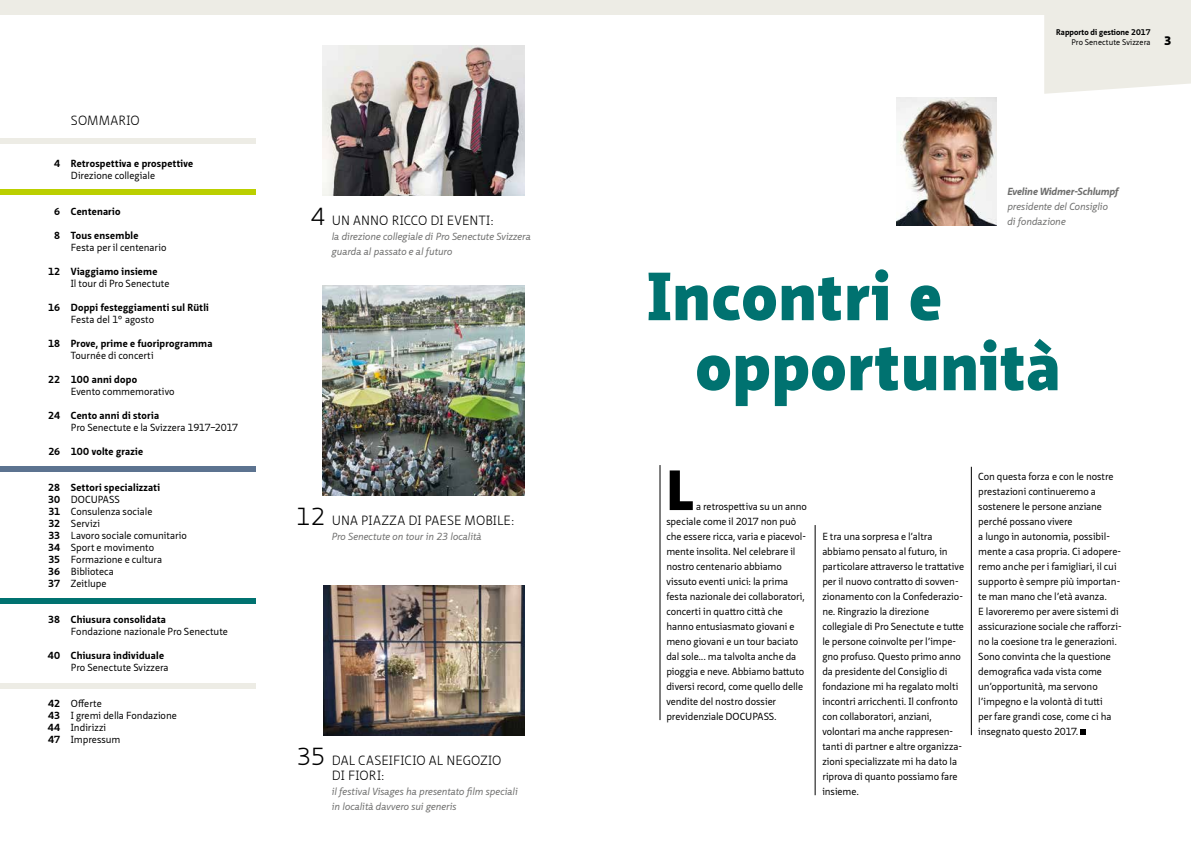
<style>
.page{position:relative;width:1191px;height:842px;background:#fff}
.page>*{position:absolute;margin:0;border:0;box-sizing:border-box;transform-origin:0 0}
.t1{font:900 66px/70px "Neue Sans Pro";letter-spacing:.01em;color:#007270}
.t2{font:900 55px "Neue Sans Pro";color:#000}
.t3{font:300 24px "Neue Sans Pro";color:#000}
.t4{font:300 13px/15px "Neue Sans Pro";letter-spacing:.01em;color:#000}
.t5{font:900 12px "Neue Sans Pro";color:#000}
.t6{font:10px/15px "Neue Sans Pro";letter-spacing:-.005em;color:#000}
.t7{font:700 10px/12px "Neue Sans Pro";letter-spacing:.025em;color:#000;text-align:justify}
.t8{font:italic 10px/15px "Neue Sans Pro";letter-spacing:-.005em;color:#6f6f6e}
.t9{font:italic 700 10px "Neue Sans Pro";color:#6f6f6e}
.t10{font:700 8px "Neue Sans Pro";letter-spacing:.01em;color:#000}
.t11{font:8px "Neue Sans Pro";letter-spacing:.01em;color:#000}
</style>
<div class="page">
<div style="left:1044px;top:14px;width:147px;height:80px;background:#edece5"></div>
<div style="left:0;top:0;width:1191px;height:14px;background:#edece5"></div>
<svg style="left:1080px;top:729px;width:6px;height:6px"></svg>
<hr style="left:660px;top:465px;width:1px;height:255px;background:#000">
<hr style="left:815px;top:525px;width:1px;height:270px;background:#000">
<hr style="left:971px;top:467px;width:1px;height:268px;background:#000">
<img style="left:896px;top:98px;width:100px;height:127px">
<img style="left:322px;top:285px;width:202px;height:210px">
<img style="left:323px;top:585px;width:201px;height:150px">
<img style="left:322px;top:45px;width:202px;height:150px">
<div style="left:0;top:138px;width:255px;height:6px;background:#edece5"></div>
<div style="left:0;top:190px;width:255px;height:5px;background:#bbcf00"></div>
<div style="left:0;top:683px;width:255px;height:6px;background:#edece5"></div>
<div style="left:0;top:467px;width:255px;height:5px;background:#5c7390"></div>
<div style="left:0;top:599px;width:255px;height:5px;background:#007270"></div>
<p class="t7" style="left:54px;top:157px;width:7px">4</p>
<p class="t7" style="left:54px;top:205px;width:7px">6</p>
<p class="t7" style="left:54px;top:229px;width:7px">8</p>
<p class="t7" style="left:48px;top:265px;width:14px">12</p>
<p class="t7" style="left:48px;top:301px;width:14px">16</p>
<p class="t7" style="left:48px;top:337px;width:14px">18</p>
<p class="t7" style="left:48px;top:373px;width:14px">22</p>
<p class="t7" style="left:48px;top:409px;width:14px">24</p>
<p class="t7" style="left:48px;top:445px;width:13px">26</p>
<p class="t7" style="left:48px;top:481px;width:14px">28<br>30<br>31<br>32<br>33<br>34<br>35<br>36<br>37</p>
<p class="t7" style="left:48px;top:613px;width:14px">38</p>
<p class="t7" style="left:48px;top:649px;width:14px">40</p>
<p class="t7" style="left:48px;top:697px;width:14px">42<br>43<br>44<br>47</p>
<h3 class="t4" style="left:71px;top:112px;width:70px">SOMMARIO</h3>
<p class="t7" style="left:71px;top:157px;width:124px">Retrospettiva e prospettive</p>
<p class="t6" style="left:71px;top:168px;width:86px">Direzione collegiale</p>
<p class="t7" style="left:71px;top:205px;width:51px">Centenario</p>
<p class="t7" style="left:71px;top:229px;width:69px">Tous ensemble</p>
<p class="t6" style="left:71px;top:240px;width:97px">Festa per il centenario</p>
<p class="t7" style="left:71px;top:265px;width:88px">Viaggiamo insieme</p>
<p class="t6" style="left:71px;top:276px;width:100px">Il tour di Pro Senectute</p>
<p class="t7" style="left:71px;top:301px;width:139px">Doppi festeggiamenti sul Rütli</p>
<p class="t6" style="left:71px;top:312px;width:85px">Festa del 1° agosto</p>
<p class="t7" style="left:71px;top:337px;width:143px">Prove, prime e fuoriprogramma</p>
<p class="t6" style="left:71px;top:348px;width:84px">Tournée di concerti</p>
<p class="t7" style="left:71px;top:373px;width:68px">100 anni dopo</p>
<p class="t6" style="left:71px;top:384px;width:105px">Evento commemorativo</p>
<p class="t7" style="left:71px;top:409px;width:90px">Cento anni di storia</p>
<p class="t6" style="left:71px;top:420px;width:169px">Pro Senectute e la Svizzera 1917–2017</p>
<p class="t7" style="left:71px;top:445px;width:74px">100 volte grazie</p>
<p class="t7" style="left:71px;top:481px;width:91px">Settori specializzati</p>
<p class="t6" style="left:71px;top:493px;width:118px;line-height:12px">DOCUPASS<br>Consulenza sociale<br>Servizi<br>Lavoro sociale comunitario<br>Sport e movimento<br>Formazione e cultura<br>Biblioteca<br>Zeitlupe</p>
<p class="t7" style="left:71px;top:613px;width:97px">Chiusura consolidata</p>
<p class="t6" style="left:71px;top:624px;width:159px">Fondazione nazionale Pro Senectute</p>
<p class="t7" style="left:71px;top:649px;width:95px">Chiusura individuale</p>
<p class="t6" style="left:71px;top:660px;width:99px">Pro Senectute Svizzera</p>
<p class="t6" style="left:71px;top:697px;width:107px;line-height:12px">Offerte<br>I gremi della Fondazione<br>Indirizzi<br>Impressum</p>
<h3 class="t3" style="left:311px;top:201px;width:16px">4</h3>
<h3 class="t4" style="left:332px;top:213px;width:164px">UN ANNO RICCO DI EVENTI:</h3>
<p class="t8" style="left:332px;top:229px;width:200px">la direzione collegiale di Pro Senectute Svizzera guarda al passato e al futuro</p>
<h3 class="t3" style="left:296px;top:501px;width:31px">12</h3>
<h3 class="t4" style="left:332px;top:513px;width:184px">UNA PIAZZA DI PAESE MOBILE:</h3>
<p class="t8" style="left:332px;top:529px;width:151px">Pro Senectute on tour in 23 località</p>
<h3 class="t3" style="left:297px;top:741px;width:30px">35</h3>
<h3 class="t4" style="left:332px;top:753px;width:171px">DAL CASEIFICIO AL NEGOZIO<br>DI FIORI:</h3>
<p class="t8" style="left:332px;top:784px;width:187px">il festival Visages ha presentato film speciali in località davvero sui generis</p>
<p class="t10" style="left:1056px;top:27px;width:96px">Rapporto di gestione 2017</p>
<p class="t11" style="left:1071px;top:37px;width:81px">Pro Senectute Svizzera</p>
<p class="t5" style="left:1164px;top:32px;width:9px">3</p>
<p class="t9" style="left:1007px;top:185px;width:113px">Eveline Widmer-Schlumpf</p>
<p class="t8" style="left:1007px;top:199px;width:102px">presidente del Consiglio di fondazione</p>
<h1 class="t1" style="left:695px;top:261px;width:367px;text-indent:-48px">Incontri e opportunità</h1>
<h2 class="t2" style="left:666px;top:454px;width:28px">L</h2>
<p class="t6" style="left:666px;top:499px;width:142px;text-indent:30px">a retrospettiva su un anno speciale come il 2017 non può che essere ricca, varia e piacevol&shy;mente insolita. Nel celebrare il nostro centenario abbiamo vissuto eventi unici: la prima festa nazionale dei collaboratori, concerti in quattro città che hanno entusiasmato giovani e meno giovani e un tour baciato dal sole... ma talvolta anche da pioggia e neve. Abbiamo battuto diversi record, come quello delle vendite del nostro dossier previdenziale DOCUPASS.</p>
<p class="t6" style="left:822px;top:529px;width:143px">E tra una sorpresa e l’altra abbiamo pensato al futuro, in particolare attraverso le trattative per il nuovo contratto di sovven&shy;zionamento con la Confederazio&shy;ne. Ringrazio la direzione collegiale di Pro Senectute e tutte le persone coinvolte per l’impe&shy;gno profuso. Questo primo anno da presidente del Consiglio di fondazione mi ha regalato molti incontri arricchenti. Il confronto con collaboratori, anziani, volontari ma anche rappresen&shy;tanti di partner e altre organizza&shy;zioni specializzate mi ha dato la riprova di quanto possiamo fare insieme.</p>
<p class="t6" style="left:978px;top:469px;width:145px">Con questa forza e con le nostre prestazioni continueremo a sostenere le persone anziane perché possano vivere<br>a lungo in autonomia, possibil&shy;mente a casa propria. Ci adopere&shy;remo anche per i famigliari, il cui supporto è sempre più importan&shy;te man mano che l’età avanza.<br>E lavoreremo per avere sistemi di assicurazione sociale che rafforzi&shy;no la coesione tra le generazioni.<br>Sono convinta che la questione demografica vada vista come un’opportunità, ma servono l’impegno e la volontà di tutti<br>per fare grandi cose, come ci ha insegnato questo 2017.</p>
</div>
